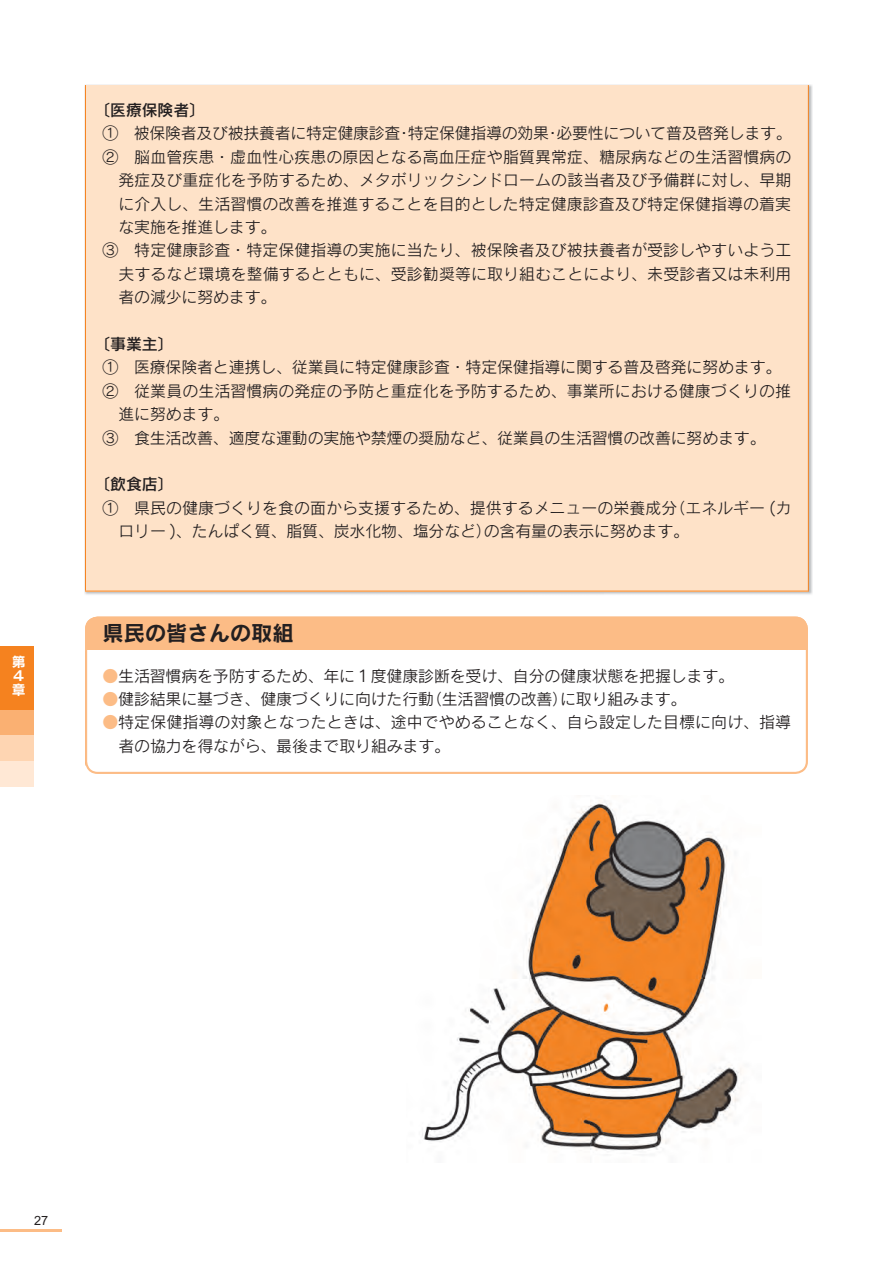
<style>
.page{position:relative;width:893px;height:1263px;background:#fff}
.page>*{position:absolute;margin:0;border:0;box-sizing:border-box;transform-origin:0 0}
.t1{font:21.3px "Rodin Pro B 90 msp RKSJ V";color:#231f20}
.t2{font:15.9px/23.4px "Rodin Pro M 90 msp RKSJ H";color:#231f20}
.t3{font:15.9px "Rodin Pro M 90 msp RKSJ H";letter-spacing:-.02em;color:#231f20}
.t4{font:15.9px "Rodin Pro DB 90 msp RKSJ H";letter-spacing:-.01em;color:#231f20}
.t5{font:13.8px/13.8px "Rodin Pro B 90 msp RKSJ V";color:#fff;text-align:justify}
.t6{font:12.75px "Arial";color:#231f20}
.s1{color:#fcbc86}
</style>
<div class="page">
<hr style="left:0;top:1229px;width:62px;height:2px;background:#fcbc86">
<div style="left:0;top:646px;width:34px;height:64px;background:#f5821f"></div>
<div style="left:0;top:710px;width:34px;height:26px;background:#fab072"></div>
<div style="left:0;top:736px;width:34px;height:25px;background:#fed5b2"></div>
<div style="left:0;top:761px;width:34px;height:26px;background:#ffe8d5"></div>
<div style="left:85px;top:85px;width:723px;height:506px;background:#fee2c8"></div>
<hr style="left:85px;top:85px;width:1px;height:506px;background:#f5821f">
<hr style="left:808px;top:85px;width:1px;height:506px;background:#f5821f">
<hr style="left:85px;top:591px;width:724px;height:1px;background:#f5821f">
<div style="left:85px;top:617px;width:723px;height:34px;background:#fcbc86"></div>
<hr style="left:85px;top:651px;width:1px;height:123px;background:#f5821f">
<hr style="left:808px;top:651px;width:1px;height:123px;background:#f5821f">
<div style="left:85px;top:617px;width:723px;height:157px;border:2px solid #fcbc86;border-radius:12px"></div>
<img style="left:422px;top:800px;width:319px;height:351px">
<p class="t5" style="left:12px;top:657px;width:15px">第４章</p>
<p class="t4" style="left:94px;top:104px;width:112px">〔医療保険者〕</p>
<p class="t3" style="left:102px;top:127px;width:691px">① 　被保険者及び被扶養者に特定健康診査・特定保健指導の効果・必要性について普及啓発します。</p>
<p class="t2" style="left:102px;top:147px;width:690px">② 　脳血管疾患・虚血性心疾患の原因となる高血圧症や脂質異常症、糖尿病などの生活習慣病の</p>
<p class="t2" style="left:118px;top:171px;width:675px">発症及び重症化を予防するため、メタボリックシンドロームの該当者及び予備群に対し、早期</p>
<p class="t2" style="left:118px;top:194px;width:674px">に介入し、生活習慣の改善を推進することを目的とした特定健康診査及び特定保健指導の着実</p>
<p class="t2" style="left:118px;top:217px;width:191px">な実施を推進します。　　</p>
<p class="t2" style="left:102px;top:241px;width:690px">③ 　特定健康診査・特定保健指導の実施に当たり、被保険者及び被扶養者が受診しやすいよう工</p>
<p class="t2" style="left:118px;top:264px;width:675px">夫するなど環境を整備するとともに、受診勧奨等に取り組むことにより、未受診者又は未利用</p>
<p class="t2" style="left:118px;top:288px;width:160px">者の減少に努めます。</p>
<p class="t4" style="left:94px;top:338px;width:81px">〔事業主〕</p>
<p class="t2" style="left:102px;top:358px;width:680px">① 　医療保険者と連携し、従業員に特定健康診査・特定保健指導に関する普及啓発に努めます。</p>
<p class="t2" style="left:102px;top:381px;width:690px">② 　従業員の生活習慣病の発症の予防と重症化を予防するため、事業所における健康づくりの推</p>
<p class="t2" style="left:118px;top:405px;width:112px">進に努めます。</p>
<p class="t2" style="left:102px;top:428px;width:665px">③ 　食生活改善、適度な運動の実施や禁煙の奨励など、従業員の生活習慣の改善に努めます。</p>
<p class="t4" style="left:94px;top:478px;width:81px">〔飲食店〕</p>
<p class="t2" style="left:118px;top:498px;width:674px;text-indent:-16px">① 　県民の健康づくりを食の面から支援するため、提供するメニューの栄養成分（エネルギー (カロリー )、たんぱく質、脂質、炭水化物、塩分など）の含有量の表示に努めます。</p>
<h1 class="t1" style="left:102px;top:625px;width:193px">県民の皆さんの取組</h1>
<p class="t2" style="left:102px;top:666px;width:633px"><span class="s1">●</span>生活習慣病を予防するため、年に１度健康診断を受け、自分の健康状態を把握します。</p>
<p class="t2" style="left:102px;top:689px;width:586px"><span class="s1">●</span>健診結果に基づき、健康づくりに向けた行動（生活習慣の改善）に取り組みます。</p>
<p class="t2" style="left:118px;top:713px;width:674px;text-indent:-16px"><span class="s1">●</span>特定保健指導の対象となったときは、途中でやめることなく、自ら設定した目標に向け、指導者の協力を得ながら、最後まで取り組みます。</p>
<p class="t6" style="left:34px;top:1213px;width:16px">27</p>
</div>
